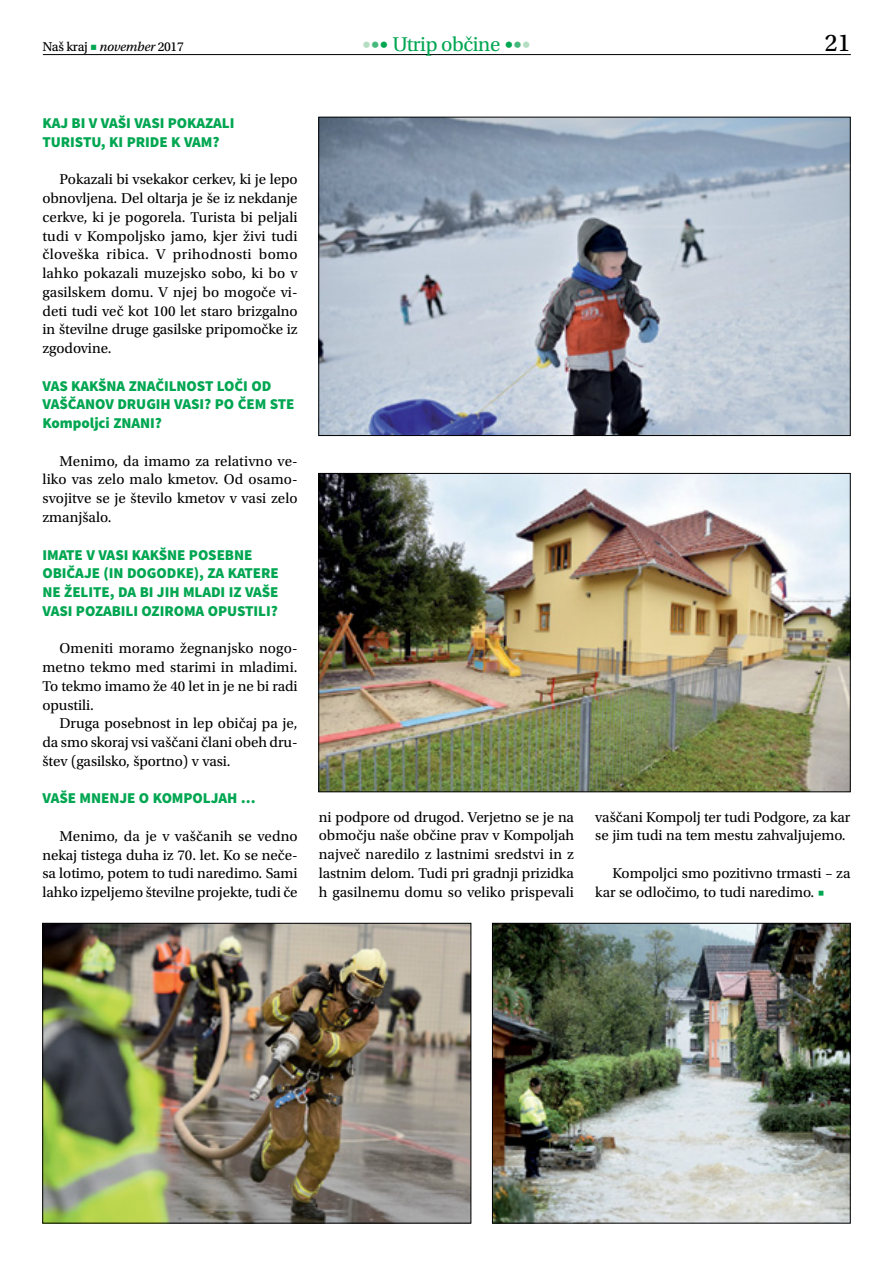
<style>
.page{position:relative;width:893px;height:1263px;background:#fff}
.page>*{position:absolute;margin:0;border:0;box-sizing:border-box;transform-origin:0 0}
.t1{font:25.5px "Utopia Std Capt";color:#000}
.t2{font:21px "Utopia Std";letter-spacing:-.02em;color:#00a651}
.t3{font:15px/18.8px "Utopia Std";letter-spacing:-.005em;color:#000;text-align:justify}
.t4{font:900 15px/18.8px "Source Sans Pro";letter-spacing:-.005em;color:#00a651}
.t5{font:13.5px "Utopia Std Capt";letter-spacing:-.02em;color:#000}
.s1{color:#00a651}
.s2{font-family:"Utopia Std Capt It"}
.s3{font-family:"Frutiger LT Std";font-weight:300;font-size:18px;color:#b4ddc1}
.s4{font-family:"Frutiger LT Std";font-weight:300;font-size:18px;color:#45b97c}
.s5{font-family:"Frutiger LT Std";font-weight:300;font-size:18px}
.s6{font-size:14.55px;color:#00a651}
</style>
<div class="page">
<hr style="left:43px;top:54px;width:808px;height:1px;background:#000">
<img style="left:45px;top:925px;width:424px;height:296px">
<div style="left:43px;top:923px;width:428px;height:300px;border:1px solid #000"></div>
<img style="left:494px;top:925px;width:354px;height:296px">
<div style="left:492px;top:923px;width:358px;height:300px;border:1px solid #000"></div>
<img style="left:321px;top:119px;width:527px;height:315px">
<img style="left:321px;top:475px;width:527px;height:315px">
<p class="t5" style="left:43px;top:39px;width:143px">Naš kraj <span class="s1">■</span> <span class="s2">november</span> 2017</p>
<h2 class="t2" style="left:362px;top:32px;width:170px"><span class="s3">•</span><span class="s4">•</span><span class="s5">•</span> Utrip občine <span class="s5">•</span><span class="s4">•</span><span class="s3">•</span></h2>
<h1 class="t1" style="left:825px;top:29px;width:27px">21</h1>
<p class="t4" style="left:43px;top:114px;width:193px">KAJ BI V VAŠI VASI POKAZALI<br>TURISTU, KI PRIDE K VAM?</p>
<p class="t3" style="left:43px;top:170px;width:257px;text-indent:17px">Pokazali bi vsekakor cerkev, ki je lepo obnovljena. Del oltarja je še iz nekdanje cerkve, ki je pogorela. Turista bi peljali tudi v Kompoljsko jamo, kjer živi tudi človeška ribica. V prihodnosti bomo lahko pokazali muzejsko sobo, ki bo v gasilskem domu. V njej bo mogoče vi&shy;deti tudi več kot 100 let staro brizgalno in številne druge gasilske pripomočke iz zgodovine.</p>
<p class="t4" style="left:43px;top:376px;width:254px">VAS KAKŠNA ZNAČILNOST LOČI OD<br>VAŠČANOV DRUGIH VASI? PO ČEM STE<br>Kompoljci ZNANI?</p>
<p class="t3" style="left:43px;top:452px;width:257px;text-indent:17px">Menimo, da imamo za relativno ve&shy;liko vas zelo malo kmetov. Od osamo&shy;svojitve se je število kmetov v vasi zelo zmanjšalo.</p>
<p class="t4" style="left:43px;top:545px;width:238px">IMATE V VASI KAKŠNE POSEBNE<br>OBIČAJE (IN DOGODKE), ZA KATERE<br>NE ŽELITE, DA BI JIH MLADI IZ VAŠE<br>VASI POZABILI OZIROMA OPUSTILI?</p>
<p class="t3" style="left:43px;top:639px;width:257px;text-indent:17px">Omeniti moramo žegnanjsko nogo&shy;metno tekmo med starimi in mladimi.<br>To tekmo imamo že 40 let in je ne bi radi opustili.</p>
<p class="t3" style="left:43px;top:714px;width:257px;text-indent:17px">Druga posebnost in lep običaj pa je, da smo skoraj vsi vaščani člani obeh dru&shy;štev (gasilsko, športno) v vasi.</p>
<p class="t4" style="left:43px;top:789px;width:215px">VAŠE MNENJE O KOMPOLJAH …</p>
<p class="t3" style="left:43px;top:827px;width:257px;text-indent:17px">Menimo, da je v vaščanih se vedno nekaj tistega duha iz 70. let. Ko se neče&shy;sa lotimo, potem to tudi naredimo. Sami lahko izpeljemo številne projekte, tudi če</p>
<p class="t3" style="left:319px;top:808px;width:257px">ni podpore od drugod. Verjetno se je na območju naše občine prav v Kompoljah največ naredilo z lastnimi sredstvi in z lastnim delom. Tudi pri gradnji prizidka h gasilnemu domu so veliko prispevali</p>
<p class="t3" style="left:595px;top:808px;width:257px">vaščani Kompolj ter tudi Podgore, za kar se jim tudi na tem mestu zahvaljujemo.</p>
<p class="t3" style="left:595px;top:864px;width:257px;text-indent:17px">Kompoljci smo pozitivno trmasti – za kar se odločimo, to tudi naredimo. <span class="s6">■</span></p>
</div>
